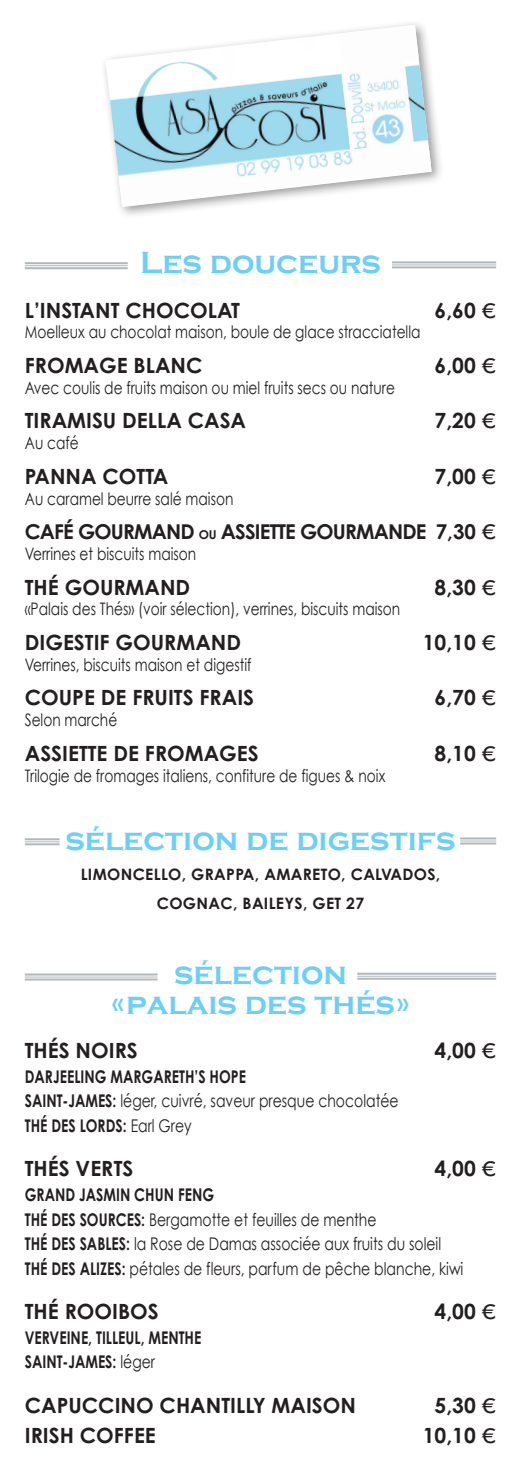
<style>
.page{position:relative;width:521px;height:1474px;background:#fff}
.page>*{position:absolute;margin:0;border:0;box-sizing:border-box;transform-origin:0 0}
.t1{font:700 31.5px/29.8px "Copperplate Gothic";color:#6bcff6;text-align:center}
.t2{font:700 21px "Century Gothic";color:#231f20}
.t3{font:700 20.47px "Century Gothic";letter-spacing:-.04em;color:#231f20}
.t4{font:17.5px/24.5px "Century Gothic";color:#231f20;scale:.8 1}
.t5{font:700 17.5px/24.5px "Century Gothic";color:#231f20;scale:.8 1}
.t6{font:17.15px "Century Gothic";color:#231f20;scale:.8 1}
.t7{font:700 15.75px/29.8px "Century Gothic";letter-spacing:.02em;color:#231f20;text-align:center}
.s1{font-family:"LT Euro Money";font-weight:400}
.s2{font-size:12.25px}
.s3{font-family:"LT Euro Money";font-weight:400;font-size:21px}
.s4{font-weight:400}
.s5{font-weight:700}
</style>
<div class="page">
<hr style="left:25px;top:262px;width:103px;height:2px;background:#b2b7bb">
<hr style="left:25px;top:265px;width:103px;height:1px;background:#b2b7bb">
<hr style="left:25px;top:267px;width:103px;height:2px;background:#b2b7bb">
<hr style="left:392px;top:261px;width:104px;height:2px;background:#b2b7bb">
<hr style="left:392px;top:264px;width:104px;height:1px;background:#b2b7bb">
<hr style="left:392px;top:266px;width:104px;height:2px;background:#b2b7bb">
<div style="left:99px;top:19px;width:344px;height:200px;background:#231f20;opacity:.45"></div>
<img style="left:105px;top:25px;width:327px;height:182px">
<hr style="left:25px;top:838px;width:35px;height:2px;background:#b2b7bb">
<hr style="left:25px;top:841px;width:35px;height:1px;background:#b2b7bb">
<hr style="left:25px;top:843px;width:35px;height:2px;background:#b2b7bb">
<hr style="left:460px;top:837px;width:36px;height:2px;background:#b2b7bb">
<hr style="left:460px;top:840px;width:36px;height:1px;background:#b2b7bb">
<hr style="left:460px;top:842px;width:36px;height:2px;background:#b2b7bb">
<hr style="left:25px;top:973px;width:133px;height:2px;background:#b2b7bb">
<hr style="left:25px;top:976px;width:133px;height:1px;background:#b2b7bb">
<hr style="left:25px;top:978px;width:133px;height:2px;background:#b2b7bb">
<hr style="left:357px;top:972px;width:139px;height:2px;background:#b2b7bb">
<hr style="left:357px;top:975px;width:139px;height:1px;background:#b2b7bb">
<hr style="left:357px;top:977px;width:139px;height:2px;background:#b2b7bb">
<h1 class="t1" style="left:140px;top:248px;width:242px">Les douceurs</h1>
<p class="t2" style="left:25px;top:297px;width:216px">L’INSTANT CHOCOLAT</p>
<p class="t2" style="left:435px;top:297px;width:63px">6,60 <span class="s1">d</span></p>
<p class="t6" style="left:25px;top:322px;width:496px">Moelleux au chocolat maison, boule de glace stracciatella</p>
<p class="t2" style="left:25px;top:352px;width:179px">FROMAGE BLANC</p>
<p class="t2" style="left:435px;top:352px;width:63px">6,00 <span class="s1">d</span></p>
<p class="t6" style="left:25px;top:377px;width:464px">Avec coulis de fruits maison ou miel fruits secs ou nature</p>
<p class="t2" style="left:25px;top:407px;width:223px">TIRAMISU DELLA CASA</p>
<p class="t2" style="left:435px;top:407px;width:63px">7,20 <span class="s1">d</span></p>
<p class="t6" style="left:25px;top:432px;width:69px">Au café</p>
<p class="t2" style="left:25px;top:463px;width:145px">PANNA COTTA</p>
<p class="t2" style="left:435px;top:463px;width:63px">7,00 <span class="s1">d</span></p>
<p class="t6" style="left:25px;top:488px;width:262px">Au caramel beurre salé maison</p>
<p class="t3" style="left:25px;top:519px;width:472px">CAFÉ GOURMAND <span class="s2">OU</span> ASSIETTE GOURMANDE 7,30 <span class="s3">d</span></p>
<p class="t6" style="left:25px;top:543px;width:216px">Verrines et biscuits maison</p>
<p class="t2" style="left:25px;top:574px;width:159px">THÉ GOURMAND</p>
<p class="t2" style="left:435px;top:574px;width:63px">8,30 <span class="s1">d</span></p>
<p class="t6" style="left:25px;top:598px;width:471px">«Palais des Thés» (voir sélection), verrines, biscuits maison</p>
<p class="t2" style="left:25px;top:629px;width:210px">DIGESTIF GOURMAND</p>
<p class="t2" style="left:423px;top:629px;width:74px">10,10 <span class="s1">d</span></p>
<p class="t6" style="left:25px;top:654px;width:285px">Verrines, biscuits maison et digestif</p>
<p class="t2" style="left:25px;top:684px;width:231px">COUPE DE FRUITS FRAIS</p>
<p class="t2" style="left:435px;top:684px;width:63px">6,70 <span class="s1">d</span></p>
<p class="t6" style="left:25px;top:709px;width:117px">Selon marché</p>
<p class="t2" style="left:25px;top:740px;width:235px">ASSIETTE DE FROMAGES</p>
<p class="t2" style="left:435px;top:740px;width:63px">8,10 <span class="s1">d</span></p>
<p class="t6" style="left:25px;top:764px;width:452px">Trilogie de fromages italiens, confiture de figues &amp; noix</p>
<h1 class="t1" style="left:65px;top:825px;width:392px">sélection de digestifs</h1>
<p class="t7" style="left:81px;top:858px;width:361px">LIMONCELLO, GRAPPA, AMARETO, CALVADOS,<br>COGNAC, BAILEYS, GET 27</p>
<h1 class="t1" style="left:111px;top:959px;width:301px">sélection «palais des thés»</h1>
<p class="t2" style="left:25px;top:1037px;width:114px">THÉS NOIRS</p>
<p class="t2" style="left:435px;top:1037px;width:63px">4,00 <span class="s1">d</span></p>
<p class="t5" style="left:25px;top:1063px;width:469px">DARJEELING MARGARETH’S HOPE<br>SAINT-JAMES: <span class="s4">léger, cuivré, saveur presque chocolatée<br></span>THÉ DES LORDS: <span class="s4">Earl Grey</span></p>
<p class="t2" style="left:25px;top:1155px;width:110px">THÉS VERTS</p>
<p class="t2" style="left:435px;top:1155px;width:63px">4,00 <span class="s1">d</span></p>
<p class="t4" style="left:25px;top:1182px;width:550px"><span class="s5">GRAND JASMIN CHUN FENG<br>THÉ DES SOURCES:</span> Bergamotte et feuilles de menthe<br><span class="s5">THÉ DES SABLES:</span> la Rose de Damas associée aux fruits du soleil <span class="s5">THÉ DES ALIZES:</span> pétales de fleurs, parfum de pêche blanche, kiwi</p>
<p class="t2" style="left:25px;top:1298px;width:135px">THÉ ROOIBOS</p>
<p class="t2" style="left:435px;top:1298px;width:63px">4,00 <span class="s1">d</span></p>
<p class="t5" style="left:25px;top:1324px;width:222px">VERVEINE, TILLEUL, MENTHE<br>SAINT-JAMES: <span class="s4">léger</span></p>
<p class="t2" style="left:25px;top:1391px;width:333px">CAPUCCINO CHANTILLY MAISON</p>
<p class="t2" style="left:435px;top:1391px;width:63px">5,30 <span class="s1">d</span></p>
<p class="t2" style="left:25px;top:1421px;width:133px">IRISH COFFEE</p>
<p class="t2" style="left:423px;top:1421px;width:74px">10,10 <span class="s1">d</span></p>
</div>
